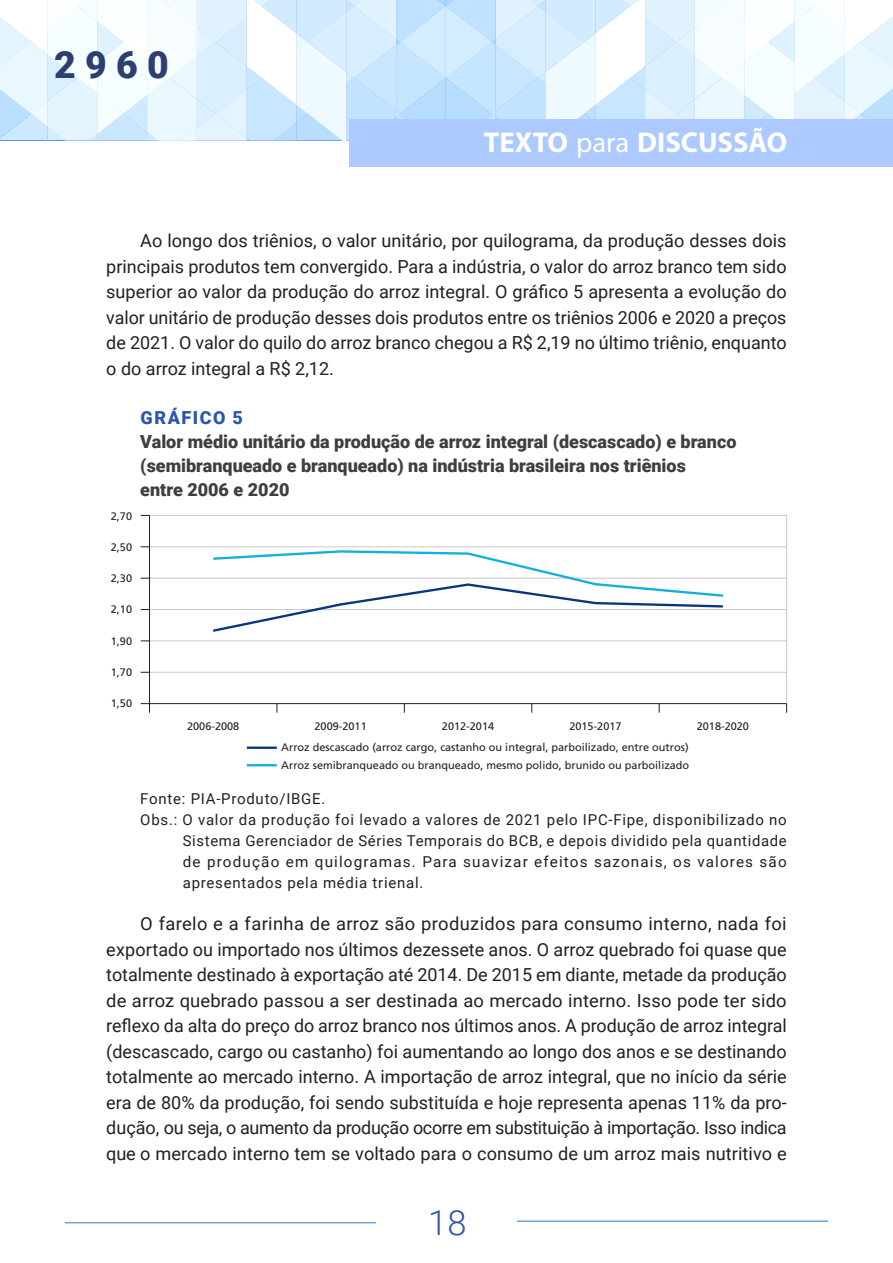
<style>
.page{position:relative;width:893px;height:1263px;background:#fff}
.page>*{position:absolute;margin:0;border:0;box-sizing:border-box;transform-origin:0 0}
.t1{font:900 37.5px "Roboto";color:#2c3f70}
.t2{font:300 34.5px "Roboto";color:#2c55ae}
.t3{font:700 28.65px "Myriad Pro";color:#fff}
.texto_corrido{font:18px/25.5px "Roboto";color:#231f20;text-align:justify}
.titulo_2_título_do_gráfico__sozinho{font:900 18px/24px "Roboto";color:#3e3e3f}
.titulo_1_número{font:900 18px "Roboto";letter-spacing:.085em;color:#2c55ae}
.fonte_elaboracao_3{font:15px/21px "Roboto";letter-spacing:.05em;color:#231f20;text-align:justify}
.fonte_elaboracao_1{font:15px "Roboto";letter-spacing:.05em;color:#231f20}
.t4{font:10.95px/17.5px "Frutiger LT Pro";color:#231f20}
.s1{font-weight:400}
</style>
<div class="page">
<svg style="left:0;top:0;width:893px;height:140px"></svg>
<div style="left:349px;top:119px;width:544px;height:48px;background:#accaff"></div>
<hr style="left:517px;top:1220px;width:311px;height:2px;background:#6fa5d9">
<hr style="left:65px;top:1222px;width:311px;height:1px;background:#6fa5d9">
<hr style="left:150px;top:672px;width:637px;height:1px;background:#c7c8ca">
<hr style="left:150px;top:641px;width:637px;height:1px;background:#c7c8ca">
<hr style="left:150px;top:609px;width:637px;height:1px;background:#c7c8ca">
<hr style="left:150px;top:578px;width:637px;height:1px;background:#c7c8ca">
<hr style="left:150px;top:547px;width:637px;height:1px;background:#c7c8ca">
<hr style="left:150px;top:515px;width:637px;height:1px;background:#c7c8ca">
<hr style="left:150px;top:703px;width:637px;height:1px;background:#231f20">
<svg style="left:210px;top:550px;width:515px;height:82px"></svg>
<hr style="left:247px;top:746px;width:30px;height:3px;background:#08357c">
<hr style="left:247px;top:764px;width:30px;height:2px;background:#13b0de">
<hr style="left:149px;top:515px;width:1px;height:189px;background:#231f20">
<hr style="left:786px;top:515px;width:1px;height:188px;background:#c7c8ca">
<svg style="left:141px;top:703px;width:9px;height:10px"></svg>
<h1 class="t1" style="left:54px;top:38px;width:116px">2960</h1>
<h3 class="t3" style="left:484px;top:124px;width:305px">TEXTO <span class="s1">para</span> DISCUSSÃO</h3>
<p class="texto_corrido" style="left:106px;top:228px;width:682px;text-indent:34px">Ao longo dos triênios, o valor unitário, por quilograma, da produção desses dois principais produtos tem convergido. Para a indústria, o valor do arroz branco tem sido superior ao valor da produção do arroz integral. O gráfico 5 apresenta a evolução do valor unitário de produção desses dois produtos entre os triênios 2006 e 2020 a preços de 2021. O valor do quilo do arroz branco chegou a R$ 2,19 no último triênio, enquanto o do arroz integral a R$ 2,12.</p>
<p class="titulo_1_número" style="left:141px;top:405px;width:104px">GRÁFICO 5</p>
<p class="titulo_2_título_do_gráfico__sozinho" style="left:140px;top:429px;width:598px">Valor médio unitário da produção de arroz integral (descascado) e branco (semibranqueado e branqueado) na indústria brasileira nos triênios<br>entre 2006 e 2020</p>
<p class="t4" style="left:111px;top:507px;width:23px">2,70</p>
<p class="t4" style="left:111px;top:538px;width:23px">2,50</p>
<p class="t4" style="left:111px;top:570px;width:23px">2,30</p>
<p class="t4" style="left:111px;top:601px;width:23px">2,10</p>
<p class="t4" style="left:111px;top:632px;width:23px">1,90</p>
<p class="t4" style="left:111px;top:663px;width:23px">1,70</p>
<p class="t4" style="left:111px;top:695px;width:23px">1,50</p>
<p class="t4" style="left:187px;top:718px;width:54px">2006-2008</p>
<p class="t4" style="left:315px;top:718px;width:54px">2009-2011</p>
<p class="t4" style="left:442px;top:718px;width:54px">2012-2014</p>
<p class="t4" style="left:569px;top:718px;width:54px">2015-2017</p>
<p class="t4" style="left:697px;top:718px;width:54px">2018-2020</p>
<p class="t4" style="left:281px;top:738px;width:409px">Arroz descascado (arroz cargo, castanho ou integral, parboilizado, entre outros)<br>Arroz semibranqueado ou branqueado, mesmo polido, brunido ou parboilizado</p>
<p class="fonte_elaboracao_1" style="left:140px;top:788px;width:187px">Fonte: PIA-Produto/IBGE.</p>
<p class="fonte_elaboracao_3" style="left:183px;top:808px;width:605px;text-indent:-43px">Obs.: O valor da produção foi levado a valores de 2021 pelo IPC-Fipe, disponibilizado no Sistema Gerenciador de Séries Temporais do BCB, e depois dividido pela quantidade de produção em quilogramas. Para suavizar efeitos sazonais, os valores são apresentados pela média trienal.</p>
<p class="texto_corrido" style="left:106px;top:910px;width:682px;text-indent:34px">O farelo e a farinha de arroz são produzidos para consumo interno, nada foi exportado ou importado nos últimos dezessete anos. O arroz quebrado foi quase que totalmente destinado à exportação até 2014. De 2015 em diante, metade da produção de arroz quebrado passou a ser destinada ao mercado interno. Isso pode ter sido reflexo da alta do preço do arroz branco nos últimos anos. A produção de arroz integral (descascado, cargo ou castanho) foi aumentando ao longo dos anos e se destinando totalmente ao mercado interno. A importação de arroz integral, que no início da série era de 80% da produção, foi sendo substituída e hoje representa apenas 11% da pro&shy;dução, ou seja, o aumento da produção ocorre em substituição à importação. Isso indica que o mercado interno tem se voltado para o consumo de um arroz mais nutritivo e</p>
<h2 class="t2" style="left:428px;top:1198px;width:40px">18</h2>
</div>
